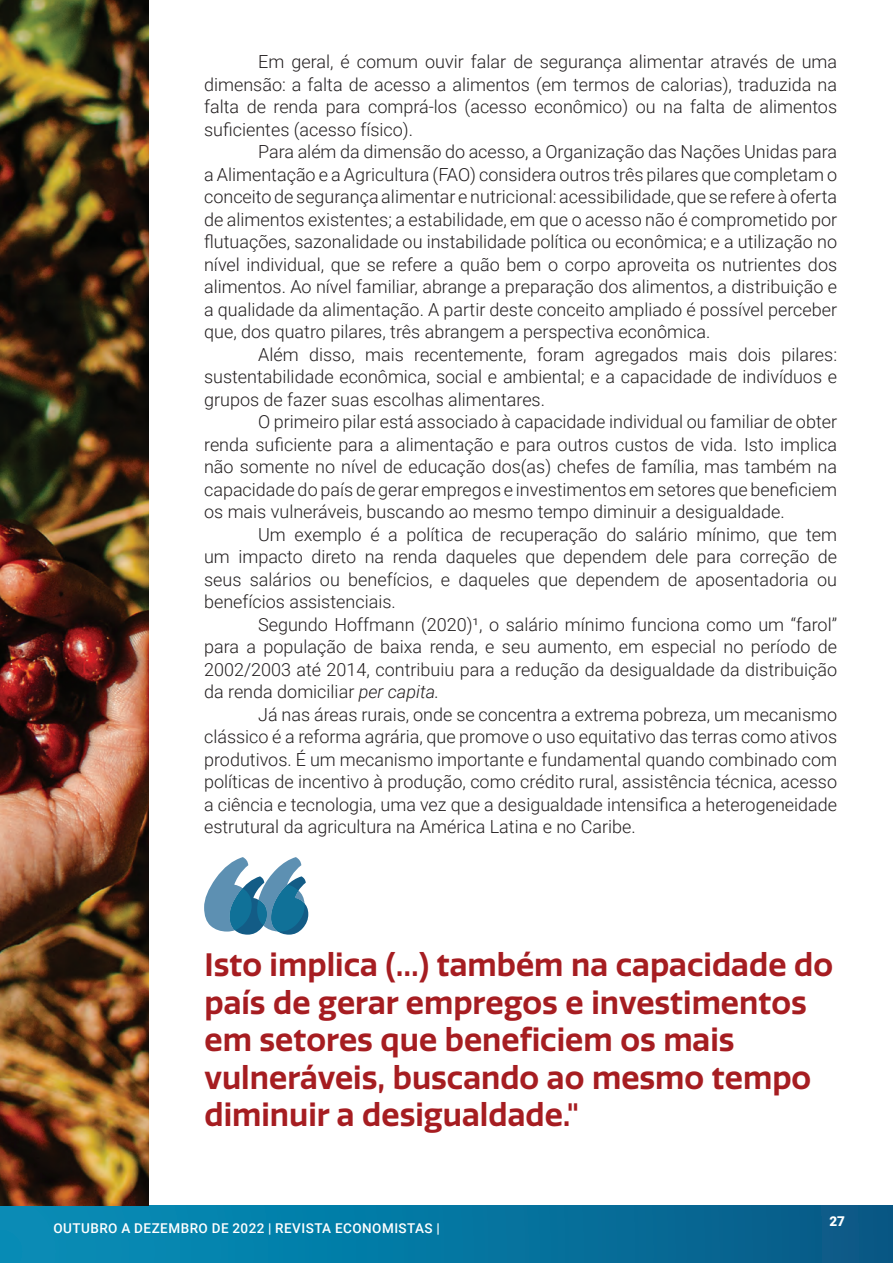
<style>
.page{position:relative;width:893px;height:1263px;background:#fff}
.page>*{position:absolute;margin:0;border:0;box-sizing:border-box;transform-origin:0 0}
.t1{font:600 31.5px/37.5px "Quatro";color:#a61d21}
.t2{font:300 18px/22.5px "Roboto";color:#231f20;text-align:justify}
.t3{font:500 13.5px "Roboto";letter-spacing:.035em;color:#fff}
.t4{font:900 13.5px "Roboto";color:#fff}
.s1{font-style:italic}
</style>
<div class="page">
<div style="left:0;top:1205px;width:893px;height:58px;background:linear-gradient(to right,#0591ba,#075a87)"></div>
<img style="left:0;top:0;width:149px;height:1205px">
<svg style="left:204px;top:857px;width:104px;height:78px"></svg>
<p class="t2" style="left:204px;top:50px;width:635px;text-indent:54px">Em geral, é comum ouvir falar de segurança alimentar através de uma dimensão: a falta de acesso a alimentos (em termos de calorias), traduzida na falta de renda para comprá-los (acesso econômico) ou na falta de alimentos suficientes (acesso físico).</p>
<p class="t2" style="left:204px;top:140px;width:635px;text-indent:54px">Para além da dimensão do acesso, a Organização das Nações Unidas para a Alimentação e a Agricultura (FAO) considera outros três pilares que completam o conceito de segurança alimentar e nutricional: acessibilidade, que se refere à oferta de alimentos existentes; a estabilidade, em que o acesso não é comprometido por flutuações, sazonalidade ou instabilidade política ou econômica; e a utilização no nível individual, que se refere a quão bem o corpo aproveita os nutrientes dos alimentos. Ao nível familiar, abrange a preparação dos alimentos, a distribuição e a qualidade da alimentação. A partir deste conceito ampliado é possível perceber que, dos quatro pilares, três abrangem a perspectiva econômica.</p>
<p class="t2" style="left:204px;top:342px;width:635px;text-indent:54px">Além disso, mais recentemente, foram agregados mais dois pilares: sustentabilidade econômica, social e ambiental; e a capacidade de indivíduos e grupos de fazer suas escolhas alimentares.</p>
<p class="t2" style="left:204px;top:410px;width:635px;text-indent:54px">O primeiro pilar está associado à capacidade individual ou familiar de obter renda suficiente para a alimentação e para outros custos de vida. Isto implica não somente no nível de educação dos(as) chefes de família, mas também na capacidade do país de gerar empregos e investimentos em setores que beneficiem os mais vulneráveis, buscando ao mesmo tempo diminuir a desigualdade.</p>
<p class="t2" style="left:204px;top:522px;width:635px;text-indent:54px">Um exemplo é a política de recuperação do salário mínimo, que tem um impacto direto na renda daqueles que dependem dele para correção de seus salários ou benefícios, e daqueles que dependem de aposentadoria ou benefícios assistenciais.</p>
<p class="t2" style="left:204px;top:612px;width:635px;text-indent:54px">Segundo Hoffmann (2020)¹, o salário mínimo funciona como um “farol” para a população de baixa renda, e seu aumento, em especial no período de 2002/2003 até 2014, contribuiu para a redução da desigualdade da distribuição da renda domiciliar <span class="s1">per capita.</span></p>
<p class="t2" style="left:204px;top:702px;width:635px;text-indent:54px">Já nas áreas rurais, onde se concentra a extrema pobreza, um mecanismo clássico é a reforma agrária, que promove o uso equitativo das terras como ativos produtivos. É um mecanismo importante e fundamental quando combinado com políticas de incentivo à produção, como crédito rural, assistência técnica, acesso a ciência e tecnologia, uma vez que a desigualdade intensifica a heterogeneidade estrutural da agricultura na América Latina e no Caribe.</p>
<h1 class="t1" style="left:204px;top:947px;width:630px">Isto implica (...) também na capacidade do país de gerar empregos e investimentos em setores que beneficiem os mais vulneráveis, buscando ao mesmo tempo diminuir a desigualdade."</h1>
<p class="t3" style="left:53px;top:1218px;width:388px">OUTUBRO A DEZEMBRO DE 2022 | REVISTA ECONOMISTAS |</p>
<p class="t4" style="left:829px;top:1212px;width:17px">27</p>
</div>
